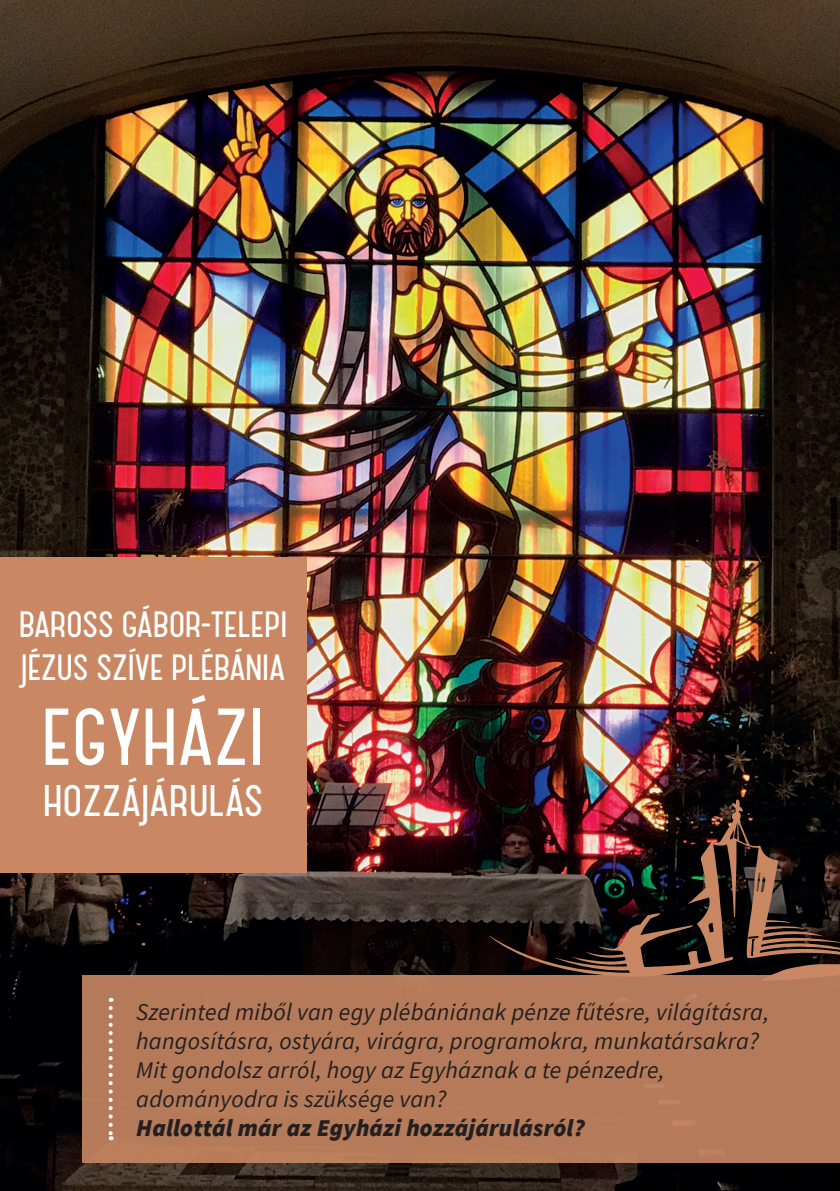
<style>
.page{position:relative;width:840px;height:1191px;background:#fff}
.page>*{position:absolute;margin:0;border:0;box-sizing:border-box;transform-origin:0 0}
.t1{font:700 70.4px "Catorze 27 Style 1";letter-spacing:.01em;color:#fff}
.t2{font:700 38.8px "Catorze 27 Style 1";letter-spacing:.01em;color:#fff}
.t3{font:700 32px/43.4px "Catorze 27 Style 1";color:#fff}
.t4{font:italic 24px/28.8px "Source Sans Pro";letter-spacing:.01em;color:#231f20}
.t5{font:italic 900 24px "Source Sans Pro";letter-spacing:.01em;color:#231f20}
</style>
<div class="page">
<img style="left:0;top:0;width:839px;height:1191px">
<div style="left:82px;top:975px;width:757px;height:187px;background:#b47a59"></div>
<svg style="left:109px;top:1008px;width:4px;height:132px"></svg>
<svg style="left:761px;top:977px;width:54px;height:4px"></svg>
<img style="left:489px;top:799px;width:350px;height:178px">
<div style="left:0;top:557px;width:306px;height:315px;background:#c98863"></div>
<h3 class="t3" style="left:19px;top:602px;width:269px">BAROSS GÁBOR-TELEPI<br>JÉZUS SZÍVE PLÉBÁNIA</h3>
<h1 class="t1" style="left:42px;top:691px;width:224px">EGYHÁZI</h1>
<h2 class="t2" style="left:43px;top:776px;width:221px">HOZZÁJÁRULÁS</h2>
<p class="t4" style="left:136px;top:998px;width:634px">Szerinted miből van egy plébániának pénze fűtésre, világításra, hangosításra, ostyára, virágra, programokra, munkatársakra?<br>Mit gondolsz arról, hogy az Egyháznak a te pénzedre, adományodra is szüksége van?</p>
<p class="t5" style="left:136px;top:1112px;width:450px">Hallottál már az Egyházi hozzájárulásról?</p>
</div>
